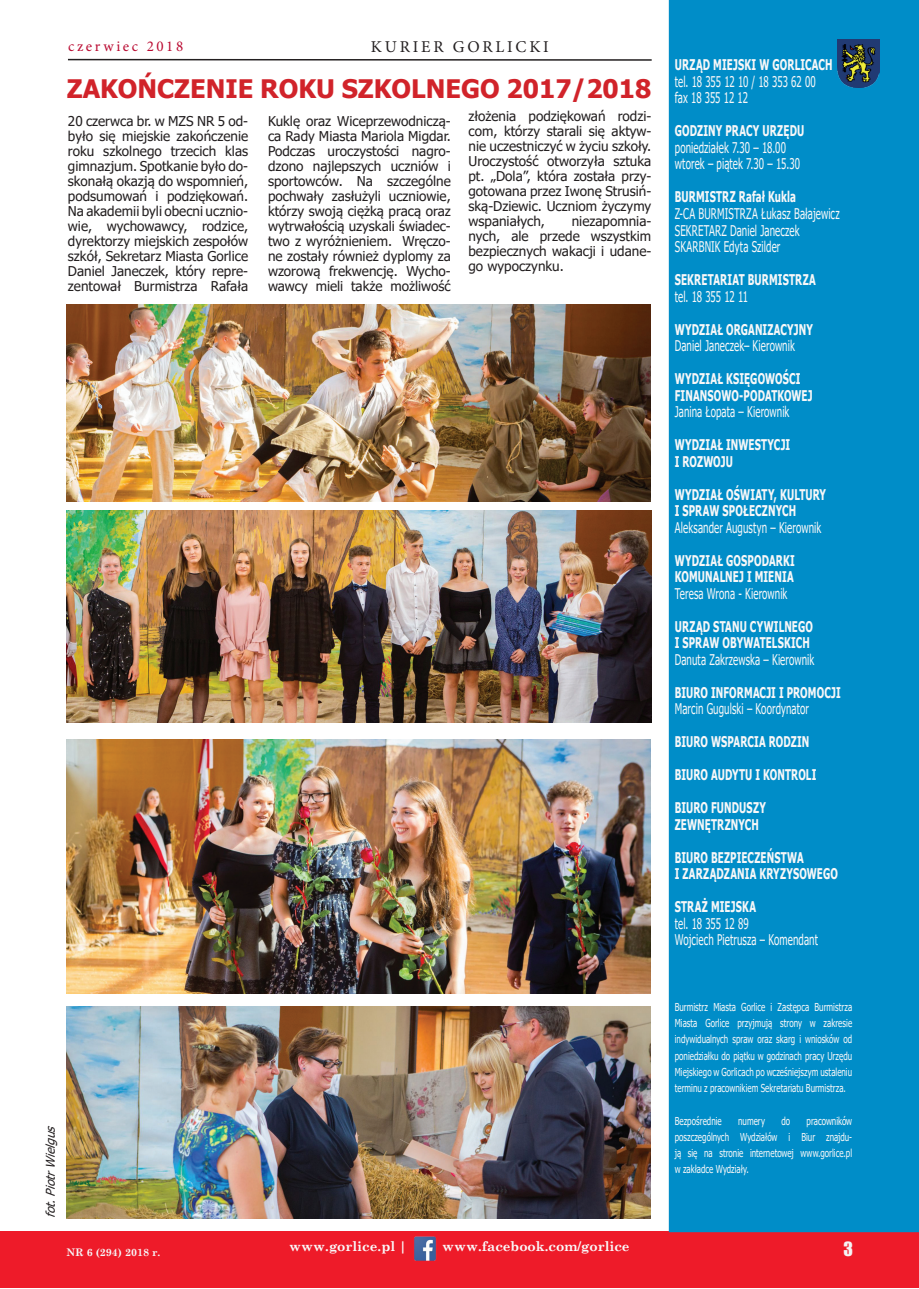
<style>
.page{position:relative;width:919px;height:1289px;background:#fff}
.page>*{position:absolute;margin:0;border:0;box-sizing:border-box;transform-origin:0 0}
.t1{font:700 25.5px "Tahoma";color:#d1232a}
.t2{font:18px "Impact";color:#f5f5f6}
.t3{font:16.5px "Minion Pro";letter-spacing:.17em;color:#231f20}
.t4{font:15px "Minion Pro";letter-spacing:.17em;color:#ba0b32}
.t5{font:700 14.7px/16.5px "Tahoma";letter-spacing:.015em;color:#f7f7f8;scale:.66 1}
.t6{font:14.7px/16.5px "Tahoma";letter-spacing:.01em;color:#f7f7f8;scale:.66 1}
.t7{font:14.7px/16.5px "Tahoma";letter-spacing:-.01em;color:#f7f7f8;scale:.66 1}
.t8{font:13.5px/15px "Tahoma";color:#231f20;text-align:justify}
.t9{font:700 13.5px "Century Schoolbook";color:#fafafa}
.t10{font:italic 12px "Tahoma";color:#231f20}
.t11{font:10.95px/16.2px "Tahoma";color:#f7f7f8;text-align:justify;scale:.73 1}
.t12{font:700 10.5px "Century Schoolbook";color:#f7f7f8}
</style>
<div class="page">
<div style="left:0;top:1230px;width:918px;height:57px;background:#ee1b29"></div>
<div style="left:669px;top:1px;width:249px;height:1230px;background:#008dc8"></div>
<div style="left:668px;top:0;width:250px;height:1232px;border:2px solid #008dc8"></div>
<img style="left:837px;top:39px;width:42px;height:48px">
<hr style="left:68px;top:59px;width:583px;height:2px;background:#231f20">
<img style="left:414px;top:1236px;width:22px;height:25px">
<img style="left:67px;top:510px;width:584px;height:212px">
<img style="left:66px;top:739px;width:585px;height:254px">
<img style="left:66px;top:1006px;width:585px;height:212px">
<img style="left:66px;top:304px;width:584px;height:198px">
<p class="t4" style="left:68px;top:36px;width:116px">czerwiec 2018</p>
<p class="t3" style="left:371px;top:35px;width:179px">KURIER GORLICKI</p>
<h1 class="t1" style="left:67px;top:71px;width:586px">ZAKOŃCZENIE ROKU SZKOLNEGO 2017/2018</h1>
<p class="t8" style="left:68px;top:114px;width:182px">20 czerwca br. w MZS NR 5 od&shy;było się miejskie zakończenie roku szkolnego trzecich klas gimnazjum. Spotkanie było do&shy;skonałą okazją do wspomnień, podsumowań i podziękowań.<br>Na akademii byli obecni ucznio&shy;wie, wychowawcy, rodzice, dyrektorzy miejskich zespołów szkół, Sekretarz Miasta Gorlice Daniel Janeczek, który repre&shy;zentował Burmistrza Rafała</p>
<p class="t8" style="left:268px;top:114px;width:184px">Kuklę oraz Wiceprzewodniczą&shy;ca Rady Miasta Mariola Migdar.<br>Podczas uroczystości nagro&shy;dzono najlepszych uczniów i sportowców. Na szczególne pochwały zasłużyli uczniowie, którzy swoją ciężką pracą oraz wytrwałością uzyskali świadec&shy;two z wyróżnieniem. Wręczo&shy;ne zostały również dyplomy za wzorową frekwencję. Wycho&shy;wawcy mieli także możliwość</p>
<p class="t8" style="left:468px;top:109px;width:184px">złożenia podziękowań rodzi&shy;com, którzy starali się aktyw&shy;nie uczestniczyć w życiu szkoły.<br>Uroczystość otworzyła sztuka pt. „Dola”, która została przy&shy;gotowana przez Iwonę Strusiń&shy;ską-Dziewic. Uczniom życzymy wspaniałych,</p>
<p class="t8" style="left:468px;top:214px;width:184px;text-indent:103px">niezapomnia&shy;nych, ale przede wszystkim bezpiecznych wakacji i udane&shy;go wypoczynku.</p>
<p class="t5" style="left:674px;top:57px;width:241px">URZĄD MIEJSKI W GORLICACH</p>
<p class="t7" style="left:674px;top:74px;width:215px">tel. 18 355 12 10 / 18 353 62 00 fax 18 355 12 12</p>
<p class="t5" style="left:674px;top:123px;width:198px">GODZINY PRACY URZĘDU</p>
<p class="t6" style="left:674px;top:140px;width:191px">poniedziałek 7.30 – 18.00 wtorek – piątek 7.30 – 15.30</p>
<p class="t5" style="left:674px;top:189px;width:185px">BURMISTRZ Rafał Kukla</p>
<p class="t6" style="left:674px;top:206px;width:251px">Z-CA BURMISTRZA Łukasz Bałajewicz<br>SEKRETARZ Daniel Janeczek<br>SKARBNIK Edyta Szilder</p>
<p class="t5" style="left:674px;top:272px;width:215px">SEKRETARIAT BURMISTRZA</p>
<p class="t7" style="left:674px;top:289px;width:113px">tel. 18 355 12 11</p>
<p class="t5" style="left:674px;top:321px;width:211px">WYDZIAŁ ORGANIZACYJNY</p>
<p class="t6" style="left:674px;top:338px;width:183px">Daniel Janeczek– Kierownik</p>
<p class="t5" style="left:674px;top:371px;width:210px">WYDZIAŁ KSIĘGOWOŚCI<br>FINANSOWO-PODATKOWEJ</p>
<p class="t6" style="left:674px;top:404px;width:175px">Janina Łopata – Kierownik</p>
<p class="t5" style="left:674px;top:437px;width:176px">WYDZIAŁ INWESTYCJI<br>I ROZWOJU</p>
<p class="t5" style="left:674px;top:486px;width:231px">WYDZIAŁ OŚWIATY, KULTURY<br>I SPRAW SPOŁECZNYCH</p>
<p class="t6" style="left:674px;top:520px;width:223px">Aleksander Augustyn – Kierownik</p>
<p class="t5" style="left:674px;top:552px;width:184px">WYDZIAŁ GOSPODARKI<br>KOMUNALNEJ I MIENIA</p>
<p class="t6" style="left:674px;top:586px;width:172px">Teresa Wrona - Kierownik</p>
<p class="t5" style="left:674px;top:618px;width:211px">URZĄD STANU CYWILNEGO<br>I SPRAW OBYWATELSKICH</p>
<p class="t6" style="left:674px;top:652px;width:213px">Danuta Zakrzewska – Kierownik</p>
<p class="t5" style="left:674px;top:684px;width:253px">BIURO INFORMACJI I PROMOCJI</p>
<p class="t6" style="left:674px;top:701px;width:205px">Marcin Gugulski – Koordynator</p>
<p class="t5" style="left:674px;top:734px;width:205px">BIURO WSPARCIA RODZIN</p>
<p class="t5" style="left:674px;top:767px;width:216px">BIURO AUDYTU I KONTROLI</p>
<p class="t5" style="left:674px;top:800px;width:140px">BIURO FUNDUSZY<br>ZEWNĘTRZNYCH</p>
<p class="t5" style="left:674px;top:849px;width:249px">BIURO BEZPIECZEŃSTWA<br>I ZARZĄDZANIA KRYZYSOWEGO</p>
<p class="t5" style="left:674px;top:899px;width:125px">STRAŻ MIEJSKA</p>
<p class="t6" style="left:674px;top:916px;width:218px">tel. 18 355 12 89<br>Wojciech Pietrusza – Komendant</p>
<p class="t10" style="left:42px;top:1218px;width:99px;rotate:-90deg">fot.PiotrWielgus</p>
<p class="t11" style="left:674px;top:999px;width:244px">Burmistrz Miasta Gorlice i Zastępca Burmistrza Miasta Gorlice przyjmują strony w zakresie indywidualnych spraw oraz skarg i wniosków od poniedziałku do piątku w godzinach pracy Urzędu Miejskiego w Gorlicach po wcześniejszym ustaleniu terminu z pracownikiem Sekretariatu Burmistrza.</p>
<p class="t11" style="left:674px;top:1112px;width:66px">Bezpośrednie</p>
<p class="t11" style="left:738px;top:1112px;width:38px">numery</p>
<p class="t11" style="left:781px;top:1112px;width:13px">do</p>
<p class="t11" style="left:674px;top:1112px;width:244px;text-indent:132px">pracowników poszczególnych Wydziałów i Biur znajdu&shy;ją się na stronie internetowej www.gorlice.pl w zakładce Wydziały.</p>
<p class="t12" style="left:66px;top:1243px;width:96px">NR 6 (294) 2018 r.</p>
<p class="t9" style="left:289px;top:1235px;width:119px">www.gorlice.pl |</p>
<p class="t9" style="left:442px;top:1235px;width:189px">www.facebook.com/gorlice</p>
<h2 class="t2" style="left:843px;top:1235px;width:11px">3</h2>
</div>
